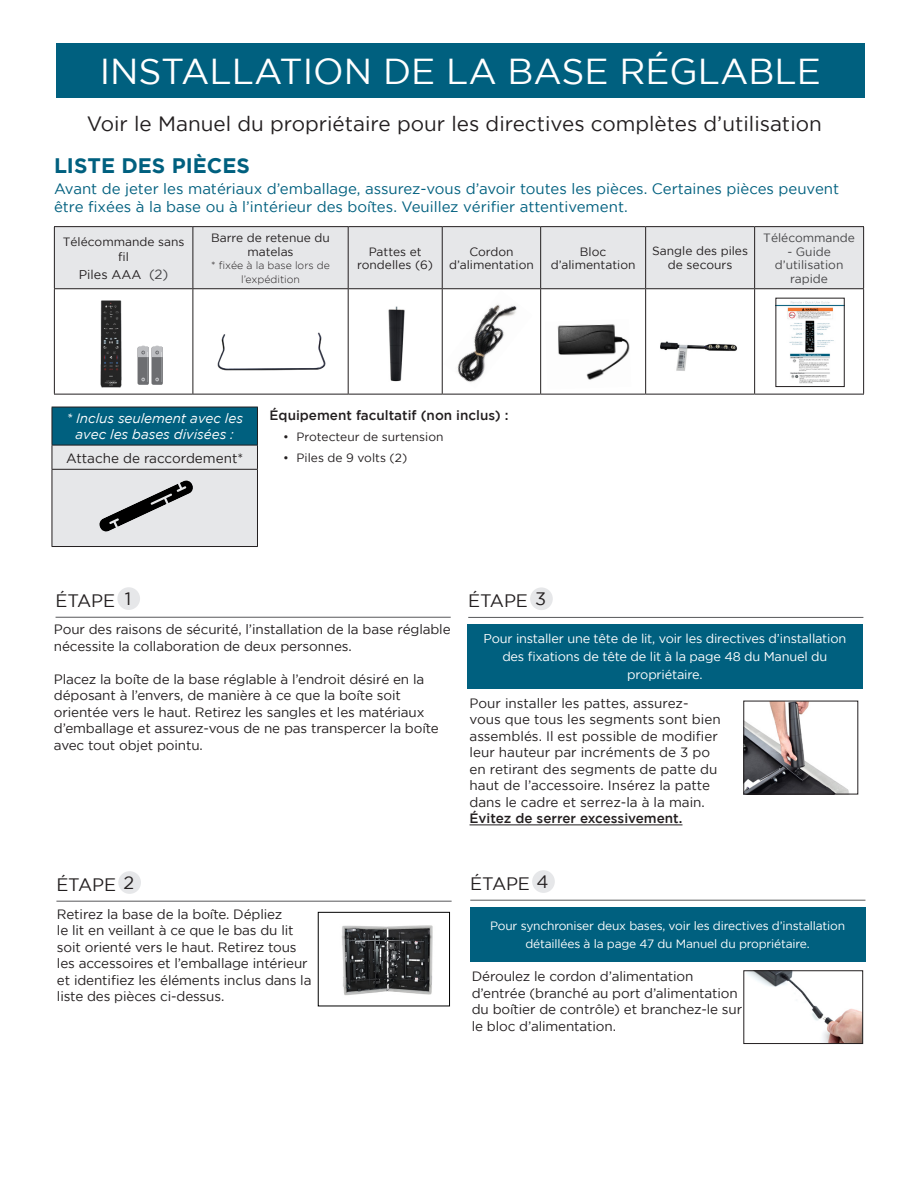
<style>
.page{position:relative;width:918px;height:1188px;background:#fff}
.page>*{position:absolute;margin:0;border:0;box-sizing:border-box;transform-origin:0 0}
.t1{font:36px "Gotham";color:#fff}
.t2{font:700 21px "Gotham";color:#00607f}
.t3{font:20.7px "Gotham";color:#231f20}
.Category_12{font:18px "Gotham";letter-spacing:-.01em;color:#231f20}
.t4{font:15px/18px "Gotham";color:#00607f}
.Step_Body{font:13.5px/16.5px "Gotham";letter-spacing:-.01em;color:#231f20}
.Step_Body-2{font:italic 13.5px/16.2px "Gotham";letter-spacing:-.005em;color:#fff;text-align:center}
.t5{font:500 13.5px "Gotham";color:#231f20}
.t6{font:12.75px/18px "Gotham";letter-spacing:-.015em;color:#fff;text-align:center}
.Step_Body-3{font:12.6px "Gotham";color:#231f20}
.t7{font:12px/13.5px "Gotham";color:#231f20;text-align:center}
.t8{font:12px/18px "Gotham";letter-spacing:-.015em;color:#fff;text-align:center}
.Step_Body-4{font:12px/13.5px "Gotham";color:#454547;text-align:center}
.t9{font:300 10.5px/13.5px "Gotham";color:#231f20;text-align:center}
.s1{font-size:13.5px;color:#454547}
.s2{font-weight:500}
</style>
<div class="page">
<div style="left:467px;top:624px;width:395px;height:64px;background:#00607f"></div>
<div style="left:470px;top:907px;width:395px;height:55px;background:#00607f"></div>
<div style="left:56px;top:43px;width:809px;height:55px;background:#00607f"></div>
<img style="left:747px;top:972px;width:114px;height:70px">
<div style="left:743px;top:970px;width:120px;height:74px;border:1px solid #231f20"></div>
<hr style="left:470px;top:825px;width:212px;height:1px;background:#231f20">
<div style="left:117px;top:587px;width:23px;height:23px;background:#e6e7e9;border-radius:50%"></div>
<hr style="left:56px;top:617px;width:395px;height:1px;background:#57585a">
<div style="left:118px;top:871px;width:23px;height:23px;background:#e6e7e9;border-radius:50%"></div>
<hr style="left:56px;top:901px;width:396px;height:1px;background:#57585a">
<div style="left:530px;top:587px;width:23px;height:23px;background:#e6e7e9;border-radius:50%"></div>
<hr style="left:468px;top:617px;width:395px;height:1px;background:#57585a">
<div style="left:532px;top:870px;width:23px;height:23px;background:#e6e7e9;border-radius:50%"></div>
<hr style="left:470px;top:900px;width:395px;height:1px;background:#57585a">
<div style="left:52px;top:407px;width:205px;height:38px;background:#00607f"></div>
<hr style="left:52px;top:407px;width:206px;height:1px;background:#231f20">
<hr style="left:52px;top:407px;width:1px;height:38px;background:#231f20">
<hr style="left:257px;top:407px;width:1px;height:38px;background:#231f20">
<svg style="left:52px;top:445px;width:206px;height:102px;background:#d2d3d5"></svg>
<img style="left:778px;top:301px;width:64px;height:83px">
<div style="left:55px;top:227px;width:808px;height:61px;background:#e6e7e9"></div>
<hr style="left:54px;top:226px;width:139px;height:1px;background:#231f20">
<hr style="left:54px;top:227px;width:1px;height:61px;background:#231f20">
<hr style="left:193px;top:226px;width:155px;height:1px;background:#231f20">
<hr style="left:193px;top:227px;width:1px;height:61px;background:#231f20">
<hr style="left:348px;top:226px;width:94px;height:1px;background:#231f20">
<hr style="left:348px;top:227px;width:1px;height:61px;background:#231f20">
<hr style="left:442px;top:226px;width:99px;height:1px;background:#231f20">
<hr style="left:442px;top:227px;width:1px;height:61px;background:#231f20">
<hr style="left:541px;top:226px;width:105px;height:1px;background:#231f20">
<hr style="left:540px;top:227px;width:1px;height:61px;background:#231f20">
<hr style="left:646px;top:226px;width:109px;height:1px;background:#231f20">
<hr style="left:645px;top:227px;width:1px;height:61px;background:#231f20">
<hr style="left:755px;top:226px;width:109px;height:1px;background:#231f20">
<hr style="left:754px;top:227px;width:1px;height:61px;background:#231f20">
<hr style="left:863px;top:227px;width:1px;height:61px;background:#231f20">
<hr style="left:54px;top:288px;width:139px;height:1px;background:#231f20">
<hr style="left:54px;top:289px;width:1px;height:105px;background:#231f20">
<hr style="left:193px;top:288px;width:155px;height:1px;background:#231f20">
<hr style="left:193px;top:289px;width:1px;height:105px;background:#231f20">
<hr style="left:348px;top:288px;width:94px;height:1px;background:#231f20">
<hr style="left:348px;top:289px;width:1px;height:105px;background:#231f20">
<hr style="left:442px;top:288px;width:99px;height:1px;background:#231f20">
<hr style="left:442px;top:289px;width:1px;height:105px;background:#231f20">
<hr style="left:541px;top:288px;width:105px;height:1px;background:#231f20">
<hr style="left:540px;top:289px;width:1px;height:105px;background:#231f20">
<hr style="left:646px;top:288px;width:109px;height:1px;background:#231f20">
<hr style="left:645px;top:289px;width:1px;height:105px;background:#231f20">
<hr style="left:755px;top:288px;width:109px;height:1px;background:#231f20">
<hr style="left:754px;top:289px;width:1px;height:105px;background:#231f20">
<hr style="left:863px;top:289px;width:1px;height:105px;background:#231f20">
<hr style="left:54px;top:394px;width:139px;height:1px;background:#231f20">
<hr style="left:193px;top:394px;width:155px;height:1px;background:#231f20">
<hr style="left:348px;top:394px;width:94px;height:1px;background:#231f20">
<hr style="left:442px;top:394px;width:99px;height:1px;background:#231f20">
<hr style="left:541px;top:394px;width:105px;height:1px;background:#231f20">
<hr style="left:646px;top:394px;width:109px;height:1px;background:#231f20">
<hr style="left:755px;top:394px;width:109px;height:1px;background:#231f20">
<div style="left:138px;top:347px;width:11px;height:38px;background:#6d6e71;border-radius:2px"></div>
<div style="left:152px;top:347px;width:11px;height:38px;background:#6d6e71;border-radius:2px"></div>
<svg style="left:138px;top:346px;width:25px;height:36px"></svg>
<img style="left:457px;top:304px;width:60px;height:79px">
<img style="left:217px;top:332px;width:109px;height:39px">
<img style="left:557px;top:324px;width:73px;height:56px">
<img style="left:388px;top:306px;width:17px;height:76px">
<img style="left:660px;top:341px;width:78px;height:30px">
<svg style="left:745px;top:703px;width:104px;height:89px"></svg>
<div style="left:743px;top:701px;width:115px;height:93px;border:1px solid #231f20"></div>
<img style="left:341px;top:925px;width:92px;height:71px">
<div style="left:318px;top:912px;width:132px;height:94px;border:1px solid #000"></div>
<img style="left:100px;top:300px;width:22px;height:88px">
<p class="t1" style="left:100px;top:51px;width:723px">INSTALLATION DE LA BASE RÉGLABLE</p>
<p class="t3" style="left:87px;top:113px;width:737px">Voir le Manuel du propriétaire pour les directives complètes d’utilisation</p>
<p class="t2" style="left:54px;top:154px;width:197px">LISTE DES PIÈCES</p>
<p class="t4" style="left:54px;top:180px;width:787px">Avant de jeter les matériaux d’emballage, assurez-vous d’avoir toutes les pièces. Certaines pièces peuvent être fixées à la base ou à l’intérieur des boîtes. Veuillez vérifier attentivement.</p>
<p class="t7" style="left:63px;top:235px;width:123px;line-height:14.4px">Télécommande sans fil</p>
<p class="Step_Body-3" style="left:79px;top:267px;width:91px">Piles AAA <span class="s1">(2)</span></p>
<p class="t7" style="left:211px;top:231px;width:120px">Barre de retenue du matelas</p>
<p class="t9" style="left:211px;top:259px;width:120px">* fixée à la base lors de l’expédition</p>
<p class="t7" style="left:357px;top:245px;width:77px">Pattes et rondelles (6)</p>
<p class="t7" style="left:449px;top:245px;width:86px">Cordon d’alimentation</p>
<p class="t7" style="left:551px;top:245px;width:86px">Bloc d’alimentation</p>
<p class="t7" style="left:652px;top:244px;width:97px">Sangle des piles de secours</p>
<p class="Step_Body-4" style="left:763px;top:231px;width:93px">Télécommande</p>
<p class="Step_Body-4" style="left:775px;top:245px;width:70px">- Guide d’utilisation rapide</p>
<p class="Step_Body-2" style="left:66px;top:410px;width:178px">* Inclus seulement avec les avec les bases divisées :</p>
<p class="Step_Body" style="left:66px;top:449px;width:179px">Attache de raccordement*</p>
<p class="t5" style="left:270px;top:408px;width:241px">Équipement facultatif (non inclus) :</p>
<p class="t7" style="left:283px;top:430px;width:162px">• Protecteur de surtension</p>
<p class="t7" style="left:283px;top:450px;width:126px">• Piles de 9 volts (2)</p>
<p class="Category_12" style="left:56px;top:590px;width:61px">ÉTAPE</p>
<p class="Category_12" style="left:125px;top:589px;width:8px">1</p>
<p class="Category_12" style="left:468px;top:590px;width:79px">ÉTAPE 3</p>
<p class="Step_Body" style="left:54px;top:621px;width:398px">Pour des raisons de sécurité, l’installation de la base réglable nécessite la collaboration de deux personnes.</p>
<p class="Step_Body" style="left:54px;top:671px;width:372px">Placez la boîte de la base réglable à l’endroit désiré en la</p>
<p class="Step_Body" style="left:54px;top:687px;width:386px">déposant à l’envers, de manière à ce que la boîte soit orientée vers le haut. Retirez les sangles et les matériaux d’emballage et assurez-vous de ne pas transpercer la boîte avec tout objet pointu.</p>
<p class="t6" style="left:483px;top:629px;width:364px">Pour installer une tête de lit, voir les directives d’installation des fixations de tête de lit à la page 48 du Manuel du propriétaire.</p>
<p class="Step_Body" style="left:470px;top:694px;width:253px">Pour installer les pattes, assurez&shy;vous que tous les segments sont bien assemblés. Il est possible de modifier leur hauteur par incréments de 3 po en retirant des segments de patte du haut de l’accessoire. Insérez la patte dans le cadre et serrez-la à la main.<br><span class="s2">Évitez de serrer excessivement.</span></p>
<p class="Category_12" style="left:56px;top:874px;width:79px">ÉTAPE 2</p>
<p class="Step_Body" style="left:57px;top:906px;width:227px">Retirez la base de la boîte. Dépliez</p>
<p class="Step_Body" style="left:57px;top:922px;width:256px">le lit en veillant à ce que le bas du lit soit orienté vers le haut. Retirez tous les accessoires et l’emballage intérieur et identifiez les éléments inclus dans la liste des pièces ci-dessus.</p>
<p class="Category_12" style="left:470px;top:873px;width:80px">ÉTAPE 4</p>
<p class="t8" style="left:490px;top:916px;width:357px">Pour synchroniser deux bases, voir les directives d’installation détaillées à la page 47 du Manuel du propriétaire.</p>
<p class="Step_Body" style="left:472px;top:968px;width:272px">Déroulez le cordon d’alimentation d’entrée (branché au port d’alimentation du boîtier de contrôle) et branchez-le sur le bloc d’alimentation.</p>
</div>
